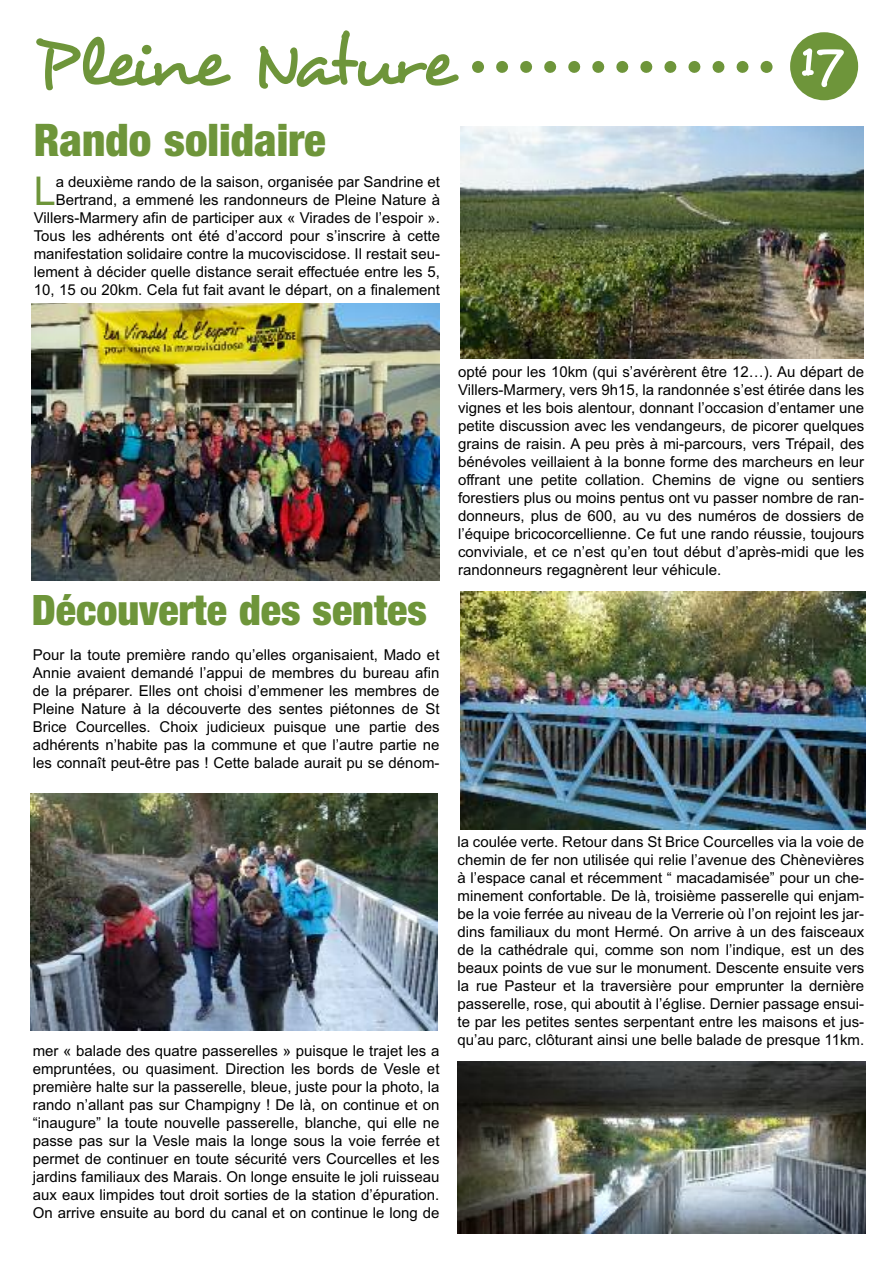
<style>
.page{position:relative;width:893px;height:1263px;background:#fff}
.page>*{position:absolute;margin:0;border:0;box-sizing:border-box;transform-origin:0 0}
.t1{font:72px "Desyrel";letter-spacing:-.065em;color:#6e953a}
.t2{font:54px "Desyrel";color:#fff}
.t3{font:900 condensed 45px "Helvetica Neue";color:#6e953a}
.t4{font:900 condensed 42px "Helvetica Neue";color:#6e953a}
.t5{font:39.6px "Arial";color:#6e953a}
.t6{font:15px/18px "Arial";color:#000;text-align:justify}
</style>
<div class="page">
<svg style="left:472px;top:61px;width:277px;height:12px"></svg>
<svg style="left:760px;top:61px;width:12px;height:12px"></svg>
<div style="left:790px;top:32px;width:68px;height:68px;background:#6e953a;border-radius:50%"></div>
<img style="left:460px;top:592px;width:405px;height:237px">
<img style="left:30px;top:794px;width:407px;height:236px">
<img style="left:31px;top:303px;width:408px;height:277px">
<img style="left:460px;top:126px;width:404px;height:233px">
<img style="left:458px;top:1062px;width:408px;height:171px">
<h1 class="t1" style="left:35px;top:18px;width:421px">Pleine Nature</h1>
<h3 class="t3" style="left:34px;top:103px;width:294px">Rando solidaire</h3>
<p class="t6" style="left:34px;top:173px;width:408px;text-align:right">a deuxième rando de la saison, organisée par Sandrine et Bertrand, a emmené les randonneurs de Pleine Nature à Villers-Marmery afin de participer aux « Virades de l’espoir ».<br>Tous les adhérents ont été d’accord pour s’inscrire à cette manifestation solidaire contre la mucoviscidose. Il restait seu&shy;lement à décider quelle distance serait effectuée entre les 5, 10, 15 ou 20km. Cela fut fait avant le départ, on a finalement</p>
<h3 class="t5" style="left:34px;top:168px;width:24px">L</h3>
<h2 class="t2" style="left:797px;top:26px;width:46px">17</h2>
<h3 class="t4" style="left:32px;top:576px;width:397px">Découverte des sentes</h3>
<p class="t6" style="left:33px;top:646px;width:408px">Pour la toute première rando qu’elles organisaient, Mado et Annie avaient demandé l’appui de membres du bureau afin de la préparer. Elles ont choisi d’emmener les membres de Pleine Nature à la découverte des sentes piétonnes de St Brice Courcelles. Choix judicieux puisque une partie des adhérents n’habite pas la commune et que l’autre partie ne les connaît peut-être pas ! Cette balade aurait pu se dénom-</p>
<p class="t6" style="left:458px;top:363px;width:408px">opté pour les 10km (qui s’avérèrent être 12…). Au départ de Villers-Marmery, vers 9h15, la randonnée s’est étirée dans les vignes et les bois alentour, donnant l’occasion d’entamer une petite discussion avec les vendangeurs, de picorer quelques grains de raisin. A peu près à mi-parcours, vers Trépail, des bénévoles veillaient à la bonne forme des marcheurs en leur offrant une petite collation. Chemins de vigne ou sentiers forestiers plus ou moins pentus ont vu passer nombre de ran&shy;donneurs, plus de 600, au vu des numéros de dossiers de l’équipe bricocorcellienne. Ce fut une rando réussie, toujours conviviale, et ce n’est qu’en tout début d’après-midi que les randonneurs regagnèrent leur véhicule.</p>
<p class="t6" style="left:33px;top:1042px;width:408px">mer « balade des quatre passerelles » puisque le trajet les a empruntées, ou quasiment. Direction les bords de Vesle et première halte sur la passerelle, bleue, juste pour la photo, la rando n’allant pas sur Champigny ! De là, on continue et on “inaugure” la toute nouvelle passerelle, blanche, qui elle ne passe pas sur la Vesle mais la longe sous la voie ferrée et permet de continuer en toute sécurité vers Courcelles et les jardins familiaux des Marais. On longe ensuite le joli ruisseau aux eaux limpides tout droit sorties de la station d’épuration.<br>On arrive ensuite au bord du canal et on continue le long de</p>
<p class="t6" style="left:457px;top:833px;width:408px">la coulée verte. Retour dans St Brice Courcelles via la voie de chemin de fer non utilisée qui relie l’avenue des Chènevières à l’espace canal et récemment “ macadamisée” pour un che&shy;minement confortable. De là, troisième passerelle qui enjam&shy;be la voie ferrée au niveau de la Verrerie où l’on rejoint les jar&shy;dins familiaux du mont Hermé. On arrive à un des faisceaux de la cathédrale qui, comme son nom l’indique, est un des beaux points de vue sur le monument. Descente ensuite vers la rue Pasteur et la traversière pour emprunter la dernière passerelle, rose, qui aboutit à l’église. Dernier passage ensui&shy;te par les petites sentes serpentant entre les maisons et jus&shy;qu’au parc, clôturant ainsi une belle balade de presque 11km.</p>
</div>
